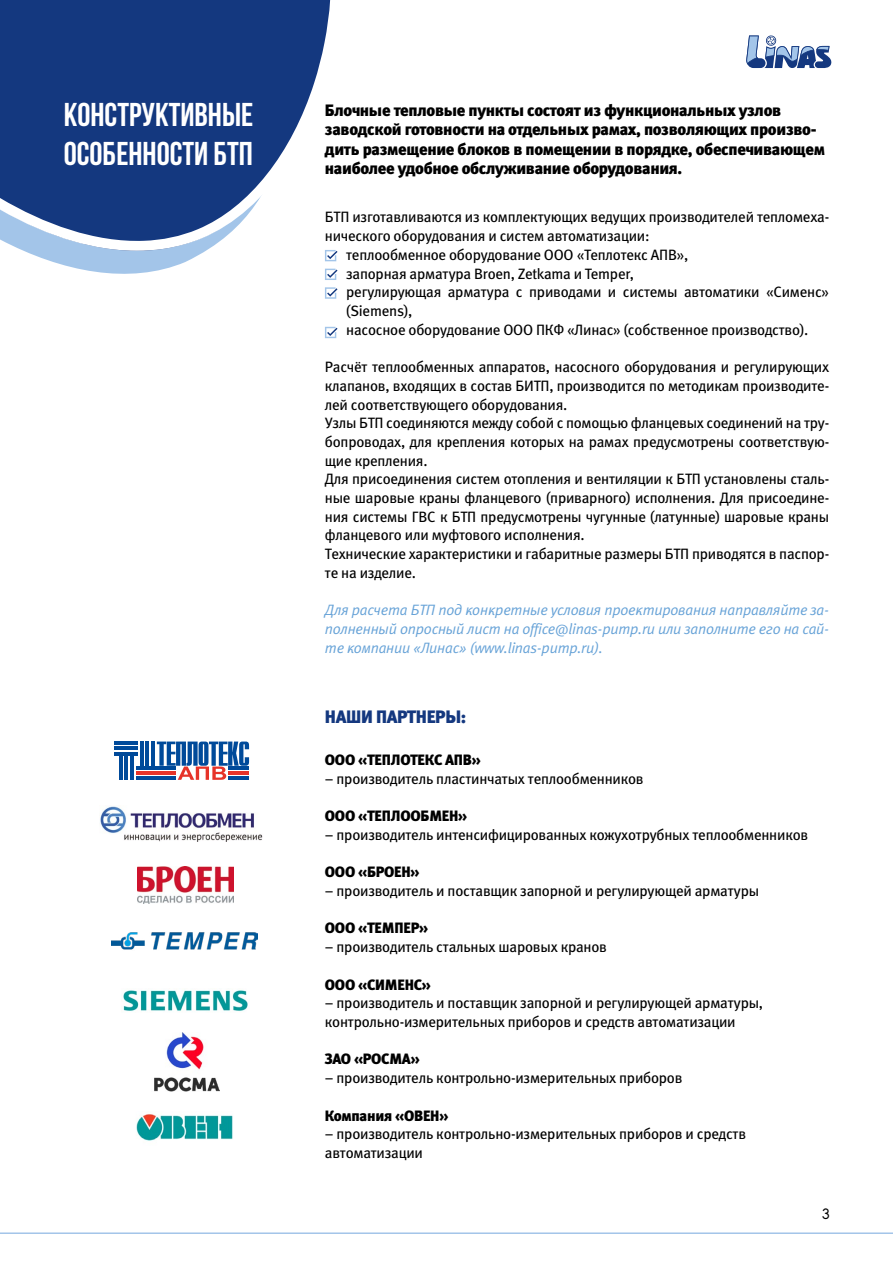
<style>
.page{position:relative;width:893px;height:1263px;background:#fff}
.page>*{position:absolute;margin:0;border:0;box-sizing:border-box;transform-origin:0 0}
.t1{font:700 33px/39.6px "Bebas Neue";color:#fff}
.t2{font:18px "Meta Black C";letter-spacing:-.02em;color:#14387f}
.t3{font:16.5px/19.5px "Meta Black C";letter-spacing:-.02em;color:#000}
.t4{font:15px/18.8px "Meta Book C";letter-spacing:-.015em;color:#000}
.t5{font:italic 15px/18.8px "Meta Normal C";letter-spacing:-.015em;color:#66a2d7;text-align:justify}
.t6{font:15px "Meta Black C";letter-spacing:-.015em;color:#000}
.t7{font:15px "Kontora";color:#000}
</style>
<div class="page">
<svg style="left:24px;top:251px;width:304px;height:23px"></svg>
<svg style="left:0;top:0;width:331px;height:251px;fill:#14387f"></svg>
<svg style="left:325px;top:250px;width:12px;height:11px"></svg>
<svg style="left:325px;top:269px;width:12px;height:11px"></svg>
<svg style="left:325px;top:287px;width:12px;height:12px"></svg>
<svg style="left:325px;top:327px;width:12px;height:11px"></svg>
<svg style="left:746px;top:35px;width:85px;height:33px"></svg>
<hr style="left:114px;top:741px;width:24px;height:4px;background:#004a9a">
<hr style="left:114px;top:747px;width:24px;height:3px;background:#004a9a">
<hr style="left:114px;top:752px;width:24px;height:3px;background:#004a9a">
<hr style="left:136px;top:766px;width:40px;height:3px;background:#004a9a">
<hr style="left:136px;top:771px;width:40px;height:3px;background:#e63329">
<hr style="left:136px;top:776px;width:40px;height:4px;background:#004a9a">
<hr style="left:151px;top:741px;width:3px;height:25px;background:#004a9a">
<hr style="left:146px;top:741px;width:3px;height:25px;background:#004a9a">
<hr style="left:140px;top:741px;width:3px;height:25px;background:#004a9a">
<hr style="left:130px;top:755px;width:3px;height:25px;background:#004a9a">
<hr style="left:125px;top:755px;width:3px;height:25px;background:#004a9a">
<hr style="left:119px;top:755px;width:4px;height:25px;background:#004a9a">
<svg style="left:157px;top:741px;width:92px;height:39px"></svg>
<img style="left:100px;top:806px;width:163px;height:36px">
<img style="left:137px;top:866px;width:96px;height:37px">
<img style="left:111px;top:932px;width:146px;height:18px">
<img style="left:123px;top:990px;width:125px;height:21px">
<img style="left:154px;top:1033px;width:65px;height:59px">
<img style="left:136px;top:1114px;width:97px;height:27px">
<hr style="left:0;top:1232px;width:893px;height:2px;background:#a3c5e9">
<p class="t1" style="left:64px;top:94px;width:191px">КОНСТРУКТИВНЫЕ<br>ОСОБЕННОСТИ БТП</p>
<p class="t3" style="left:325px;top:100px;width:502px">Блочные тепловые пункты состоят из функциональных узлов заводской готовности на отдельных рамах, позволяющих произво&shy;дить размещение блоков в помещении в порядке, обеспечивающем наиболее удобное обслуживание оборудования.</p>
<p class="t4" style="left:325px;top:208px;width:506px">БТП изготавливаются из комплектующих ведущих производителей тепломеха&shy;нического оборудования и систем автоматизации:</p>
<p class="t4" style="left:346px;top:245px;width:344px">теплообменное оборудование ООО «Теплотекс АПВ»,</p>
<p class="t4" style="left:346px;top:264px;width:290px">запорная арматура Broen, Zetkama и Temper,</p>
<p class="t4" style="left:346px;top:283px;width:484px">регулирующая арматура с приводами и системы автоматики «Сименс» (Siemens),</p>
<p class="t4" style="left:346px;top:320px;width:464px">насосное оборудование ООО ПКФ «Линас» (собственное производство).</p>
<p class="t4" style="left:325px;top:357px;width:506px;text-align:justify">Расчёт теплообменных аппаратов, насосного оборудования и регулирующих клапанов, входящих в состав БИТП, производится по методикам производите&shy;лей соответствующего оборудования.</p>
<p class="t4" style="left:325px;top:414px;width:506px;text-align:justify">Узлы БТП соединяются между собой с помощью фланцевых соединений на тру&shy;бопроводах, для крепления которых на рамах предусмотрены соответствую&shy;щие крепления.</p>
<p class="t4" style="left:325px;top:470px;width:506px;text-align:justify">Для присоединения систем отопления и вентиляции к БТП установлены сталь&shy;ные шаровые краны фланцевого (приварного) исполнения. Для присоедине&shy;ния системы ГВС к БТП предусмотрены чугунные (латунные) шаровые краны фланцевого или муфтового исполнения.</p>
<p class="t4" style="left:325px;top:545px;width:506px">Технические характеристики и габаритные размеры БТП приводятся в паспор&shy;те на изделие.</p>
<p class="t5" style="left:325px;top:601px;width:506px">Для расчета БТП под конкретные условия проектирования направляйте за&shy;полненный опросный лист на office@linas-pump.ru или заполните его на сай&shy;те компании «Линас» (www.linas-pump.ru).</p>
<p class="t2" style="left:325px;top:706px;width:143px">НАШИ ПАРТНЕРЫ:</p>
<p class="t6" style="left:325px;top:751px;width:157px">ООО «ТЕПЛОТЕКС АПВ»</p>
<p class="t4" style="left:325px;top:769px;width:320px">– производитель пластинчатых теплообменников</p>
<p class="t6" style="left:325px;top:807px;width:144px">ООО «ТЕПЛООБМЕН»</p>
<p class="t4" style="left:325px;top:825px;width:485px">– производитель интенсифицированных кожухотрубных теплообменников</p>
<p class="t6" style="left:325px;top:863px;width:96px">ООО «БРОЕН»</p>
<p class="t4" style="left:325px;top:881px;width:436px">– производитель и поставщик запорной и регулирующей арматуры</p>
<p class="t6" style="left:325px;top:920px;width:105px">ООО «ТЕМПЕР»</p>
<p class="t4" style="left:325px;top:937px;width:283px">– производитель стальных шаровых кранов</p>
<p class="t6" style="left:325px;top:976px;width:108px">ООО «СИМЕНС»</p>
<p class="t4" style="left:325px;top:994px;width:440px">– производитель и поставщик запорной и регулирующей арматуры, контрольно-измерительных приборов и средств автоматизации</p>
<p class="t6" style="left:325px;top:1050px;width:96px">ЗАО «РОСМА»</p>
<p class="t4" style="left:325px;top:1068px;width:359px">– производитель контрольно-измерительных приборов</p>
<p class="t6" style="left:325px;top:1107px;width:125px">Компания «ОВЕН»</p>
<p class="t4" style="left:325px;top:1125px;width:423px">– производитель контрольно-измерительных приборов и средств автоматизации</p>
<p class="t7" style="left:822px;top:1204px;width:9px">3</p>
</div>
